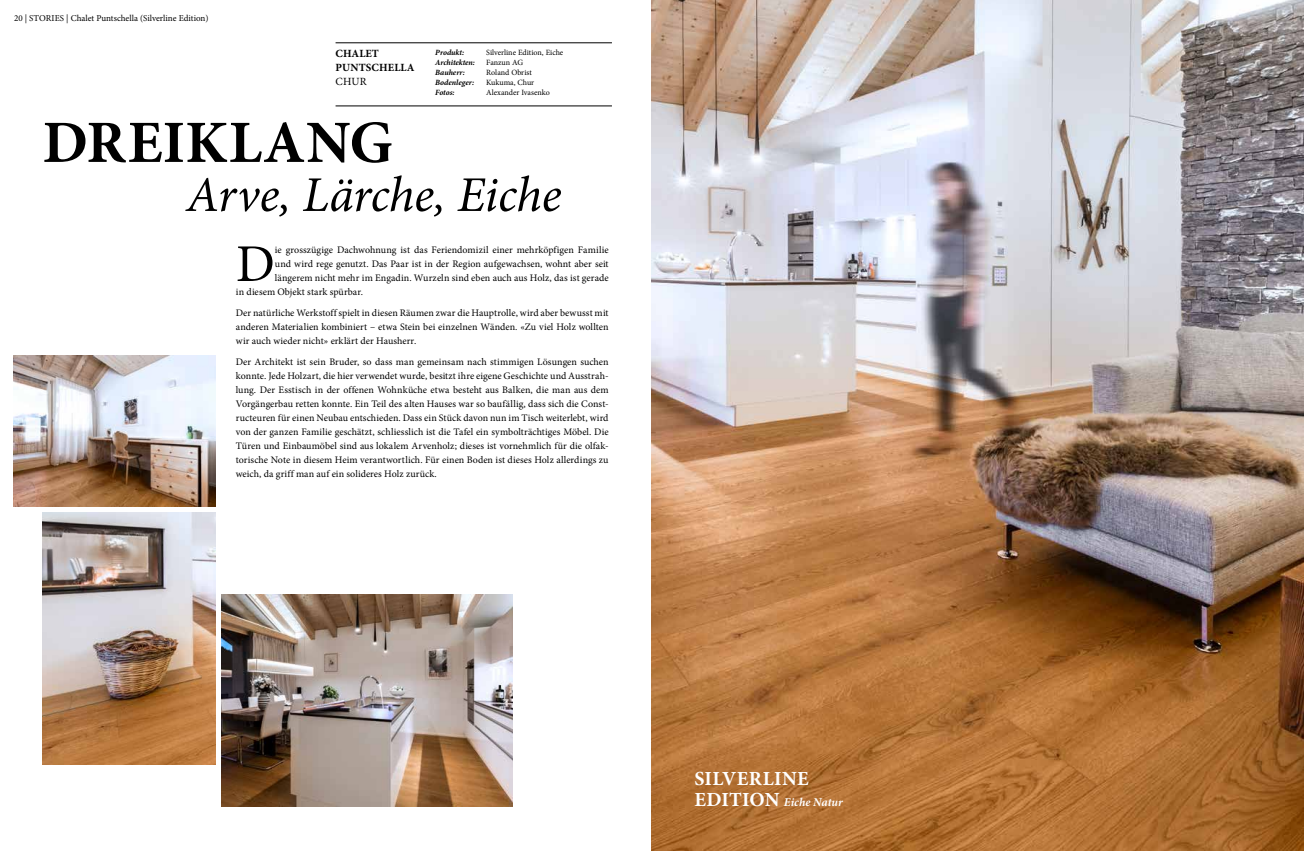
<style>
.page{position:relative;width:1304px;height:851px;background:#fff}
.page>*{position:absolute;margin:0;border:0;box-sizing:border-box;transform-origin:0 0}
.t1{font:700 60px "Minion Pro";letter-spacing:.01em;color:#000}
.t2{font:53.1px "Minion Pro";color:#000}
.t3{font:italic 50px "Minion Pro";letter-spacing:-.01em;color:#000}
.t4{font:700 20px "Minion Pro";letter-spacing:.015em;color:#fff}
.t5{font:italic 700 12px "Minion Pro";color:#fff}
.t6{font:700 11px/14px "Minion Pro";letter-spacing:.01em;color:#000}
.t7{font:11px "Minion Pro";color:#000}
.t8{font:10px/14px "Minion Pro";color:#000;text-align:justify}
.t9{font:9px "Minion Pro";color:#000}
.t10{font:8px "Minion Pro";color:#000}
.t11{font:italic 700 8px "Minion Pro";letter-spacing:-.005em;color:#000}
.s1{font-style:normal;font-size:20px}
</style>
<div class="page">
<img style="left:42px;top:512px;width:174px;height:252px">
<img style="left:14px;top:355px;width:202px;height:151px">
<img style="left:222px;top:594px;width:290px;height:212px">
<img style="left:652px;top:0;width:652px;height:850px">
<hr style="left:336px;top:43px;width:276px;height:1px;background:#000">
<hr style="left:336px;top:106px;width:276px;height:1px;background:#000">
<p class="t9" style="left:14px;top:12px;width:196px">20 | STORIES | Chalet Puntschella (Silverline Edition)</p>
<p class="t6" style="left:336px;top:46px;width:81px">CHALET<br>PUNTSCHELLA</p>
<p class="t7" style="left:336px;top:74px;width:32px">CHUR</p>
<h1 class="t1" style="left:42px;top:100px;width:352px">DREIKLANG</h1>
<h3 class="t3" style="left:186px;top:161px;width:377px">Arve, Lärche, Eiche</h3>
<p class="t11" style="left:435px;top:47px;width:30px">Produkt:</p>
<p class="t10" style="left:486px;top:48px;width:79px">Silverline Edition, Eiche</p>
<p class="t11" style="left:435px;top:57px;width:41px">Architekten:</p>
<p class="t10" style="left:486px;top:57px;width:38px">Fanzun AG</p>
<p class="t11" style="left:435px;top:67px;width:31px">Bauherr:</p>
<p class="t10" style="left:486px;top:67px;width:47px">Roland Obrist</p>
<p class="t11" style="left:435px;top:77px;width:41px">Bodenleger:</p>
<p class="t10" style="left:486px;top:77px;width:49px">Kukuma, Chur</p>
<p class="t11" style="left:435px;top:86px;width:21px">Fotos:</p>
<p class="t10" style="left:486px;top:87px;width:65px">Alexander Ivasenko</p>
<h2 class="t2" style="left:236px;top:228px;width:41px">D</h2>
<p class="t8" style="left:275px;top:243px;width:335px">ie grosszügige Dachwohnung ist das Feriendomizil einer mehrköpfigen Familie</p>
<p class="t8" style="left:275px;top:257px;width:335px">und wird rege genutzt. Das Paar ist in der Region aufgewachsen, wohnt aber seit</p>
<p class="t8" style="left:275px;top:271px;width:335px">längerem nicht mehr im Engadin. Wurzeln sind eben auch aus Holz, das ist gerade</p>
<p class="t8" style="left:236px;top:285px;width:129px">in diesem Objekt stark spürbar.</p>
<p class="t8" style="left:236px;top:306px;width:374px">Der natürliche Werkstoff spielt in diesen Räumen zwar die Hauptrolle, wird aber bewusst mit anderen Materialien kombiniert – etwa Stein bei einzelnen Wänden. «Zu viel Holz wollten wir auch wieder nicht» erklärt der Hausherr.</p>
<p class="t8" style="left:236px;top:355px;width:374px">Der Architekt ist sein Bruder, so dass man gemeinsam nach stimmigen Lösungen suchen konnte. Jede Holzart, die hier verwendet wurde, besitzt ihre eigene Geschichte und Ausstrah&shy;lung. Der Esstisch in der offenen Wohnküche etwa besteht aus Balken, die man aus dem Vorgängerbau retten konnte. Ein Teil des alten Hauses war so baufällig, dass sich die Const&shy;ructeuren für einen Neubau entschieden. Dass ein Stück davon nun im Tisch weiterlebt, wird von der ganzen Familie geschätzt, schliesslich ist die Tafel ein symbolträchtiges Möbel. Die Türen und Einbaumöbel sind aus lokalem Arvenholz; dieses ist vornehmlich für die olfak&shy;torische Note in diesem Heim verantwortlich. Für einen Boden ist dieses Holz allerdings zu weich, da griff man auf ein solideres Holz zurück.</p>
<h3 class="t4" style="left:695px;top:764px;width:116px">SILVERLINE</h3>
<p class="t5" style="left:695px;top:793px;width:150px"><span class="s1">EDITION</span> Eiche Natur</p>
</div>
